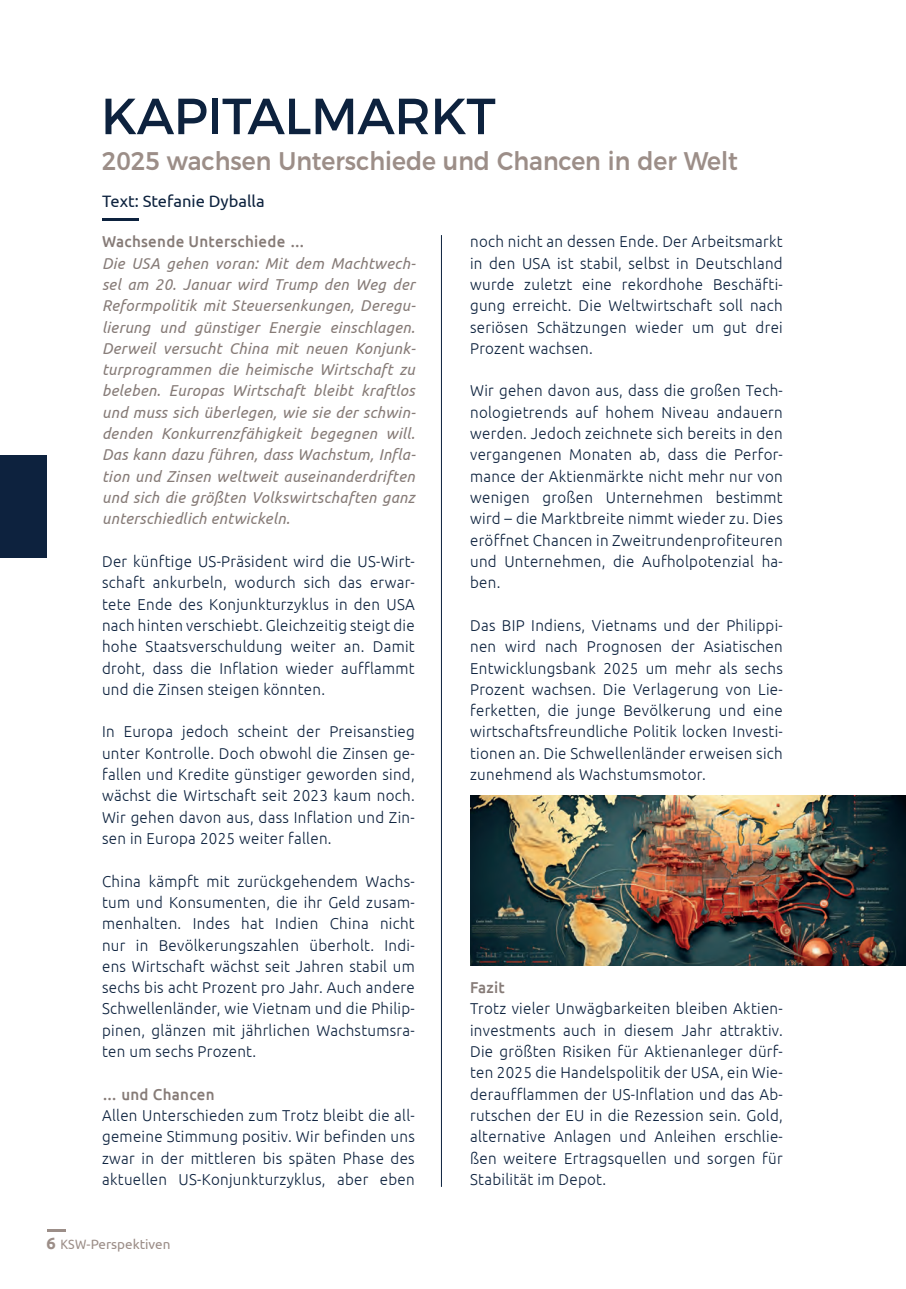
<style>
.page{position:relative;width:906px;height:1289px;background:#fff}
.page>*{position:absolute;margin:0;border:0;box-sizing:border-box;transform-origin:0 0}
.t1{font:50.7px "Montserrat";letter-spacing:-.01em;color:#0d223e}
.t2{font:500 25.5px "Montserrat";color:#9c8e88;scale:.92 1}
.t3{font:16.5px "Ubuntu";color:#0d223e}
.t4{font:300 15.75px/21.3px "Ubuntu";letter-spacing:.02em;color:#0d223e;text-align:justify;scale:.96 1}
.t5{font:italic 15.75px/21.3px "Ubuntu";letter-spacing:.02em;color:#867b77;text-align:justify;scale:.96 1}
.t6{font:500 15.75px "Ubuntu";letter-spacing:.02em;color:#867b77;scale:.96 1}
.t7{font:13.5px "Ubuntu";color:#9c8e88;scale:.9 1}
.s1{font-weight:700;font-size:16.5px}
</style>
<div class="page">
<svg style="left:47px;top:1229px;width:19px;height:2px"></svg>
<div style="left:0;top:455px;width:47px;height:103px;background:#0d223e"></div>
<hr style="left:441px;top:235px;width:1px;height:951px;background:#0d223e">
<hr style="left:102px;top:219px;width:37px;height:2px;background:#0d223e">
<img style="left:470px;top:795px;width:436px;height:170px">
<h1 class="t1" style="left:101px;top:76px;width:396px">KAPITALMARKT</h1>
<h2 class="t2" style="left:102px;top:140px;width:693px">2025 wachsen Unterschiede und Chancen in der Welt</h2>
<p class="t3" style="left:102px;top:191px;width:164px">Text: Stefanie Dyballa</p>
<p class="t6" style="left:102px;top:232px;width:213px">Wachsende Unterschiede …</p>
<p class="t5" style="left:102px;top:252px;width:328px">Die USA gehen voran: Mit dem Machtwech&shy;sel am 20. Januar wird Trump den Weg der Reformpolitik mit Steuersenkungen, Deregu&shy;lierung und günstiger Energie einschlagen.<br>Derweil versucht China mit neuen Konjunk&shy;turprogrammen die heimische Wirtschaft zu beleben. Europas Wirtschaft bleibt kraftlos und muss sich überlegen, wie sie der schwin&shy;denden Konkurrenzfähigkeit begegnen will.<br>Das kann dazu führen, dass Wachstum, Infla&shy;tion und Zinsen weltweit auseinanderdriften und sich die größten Volkswirtschaften ganz unterschiedlich entwickeln.</p>
<p class="t4" style="left:102px;top:550px;width:327px">Der künftige US-Präsident wird die US-Wirt&shy;schaft ankurbeln, wodurch sich das erwar&shy;tete Ende des Konjunkturzyklus in den USA nach hinten verschiebt. Gleichzeitig steigt die hohe Staatsverschuldung weiter an. Damit droht, dass die Inflation wieder aufflammt und die Zinsen steigen könnten.</p>
<p class="t4" style="left:102px;top:720px;width:327px">In Europa jedoch scheint der Preisanstieg unter Kontrolle. Doch obwohl die Zinsen ge&shy;fallen und Kredite günstiger geworden sind, wächst die Wirtschaft seit 2023 kaum noch.<br>Wir gehen davon aus, dass Inflation und Zin&shy;sen in Europa 2025 weiter fallen.</p>
<p class="t4" style="left:102px;top:870px;width:327px">China kämpft mit zurückgehendem Wachs&shy;tum und Konsumenten, die ihr Geld zusam&shy;menhalten. Indes hat Indien China nicht nur in Bevölkerungszahlen überholt. Indi&shy;ens Wirtschaft wächst seit Jahren stabil um sechs bis acht Prozent pro Jahr. Auch andere Schwellenländer, wie Vietnam und die Philip&shy;pinen, glänzen mit jährlichen Wachstumsra&shy;ten um sechs Prozent.</p>
<p class="t6" style="left:102px;top:1084px;width:119px">… und Chancen</p>
<p class="t4" style="left:102px;top:1104px;width:327px">Allen Unterschieden zum Trotz bleibt die all&shy;gemeine Stimmung positiv. Wir befinden uns zwar in der mittleren bis späten Phase des aktuellen US-Konjunkturzyklus, aber eben</p>
<p class="t7" style="left:46px;top:1236px;width:139px"><span class="s1">6</span> KSW-Perspektiven</p>
<p class="t4" style="left:470px;top:231px;width:327px">noch nicht an dessen Ende. Der Arbeitsmarkt in den USA ist stabil, selbst in Deutschland wurde zuletzt eine rekordhohe Beschäfti&shy;gung erreicht. Die Weltwirtschaft soll nach seriösen Schätzungen wieder um gut drei Prozent wachsen.</p>
<p class="t4" style="left:470px;top:380px;width:327px">Wir gehen davon aus, dass die großen Tech&shy;nologietrends auf hohem Niveau andauern werden. Jedoch zeichnete sich bereits in den vergangenen Monaten ab, dass die Perfor&shy;mance der Aktienmärkte nicht mehr nur von wenigen großen Unternehmen bestimmt wird – die Marktbreite nimmt wieder zu. Dies eröffnet Chancen in Zweitrundenprofiteuren und Unternehmen, die Aufholpotenzial ha&shy;ben.</p>
<p class="t4" style="left:470px;top:614px;width:327px">Das BIP Indiens, Vietnams und der Philippi&shy;nen wird nach Prognosen der Asiatischen Entwicklungsbank 2025 um mehr als sechs Prozent wachsen. Die Verlagerung von Lie&shy;ferketten, die junge Bevölkerung und eine wirtschaftsfreundliche Politik locken Investi&shy;tionen an. Die Schwellenländer erweisen sich zunehmend als Wachstumsmotor.</p>
<p class="t6" style="left:470px;top:977px;width:38px">Fazit</p>
<p class="t4" style="left:470px;top:997px;width:327px">Trotz vieler Unwägbarkeiten bleiben Aktien&shy;investments auch in diesem Jahr attraktiv.<br>Die größten Risiken für Aktienanleger dürf&shy;ten 2025 die Handelspolitik der USA, ein Wie&shy;deraufflammen der US-Inflation und das Ab&shy;rutschen der EU in die Rezession sein. Gold, alternative Anlagen und Anleihen erschlie&shy;ßen weitere Ertragsquellen und sorgen für Stabilität im Depot.</p>
</div>
